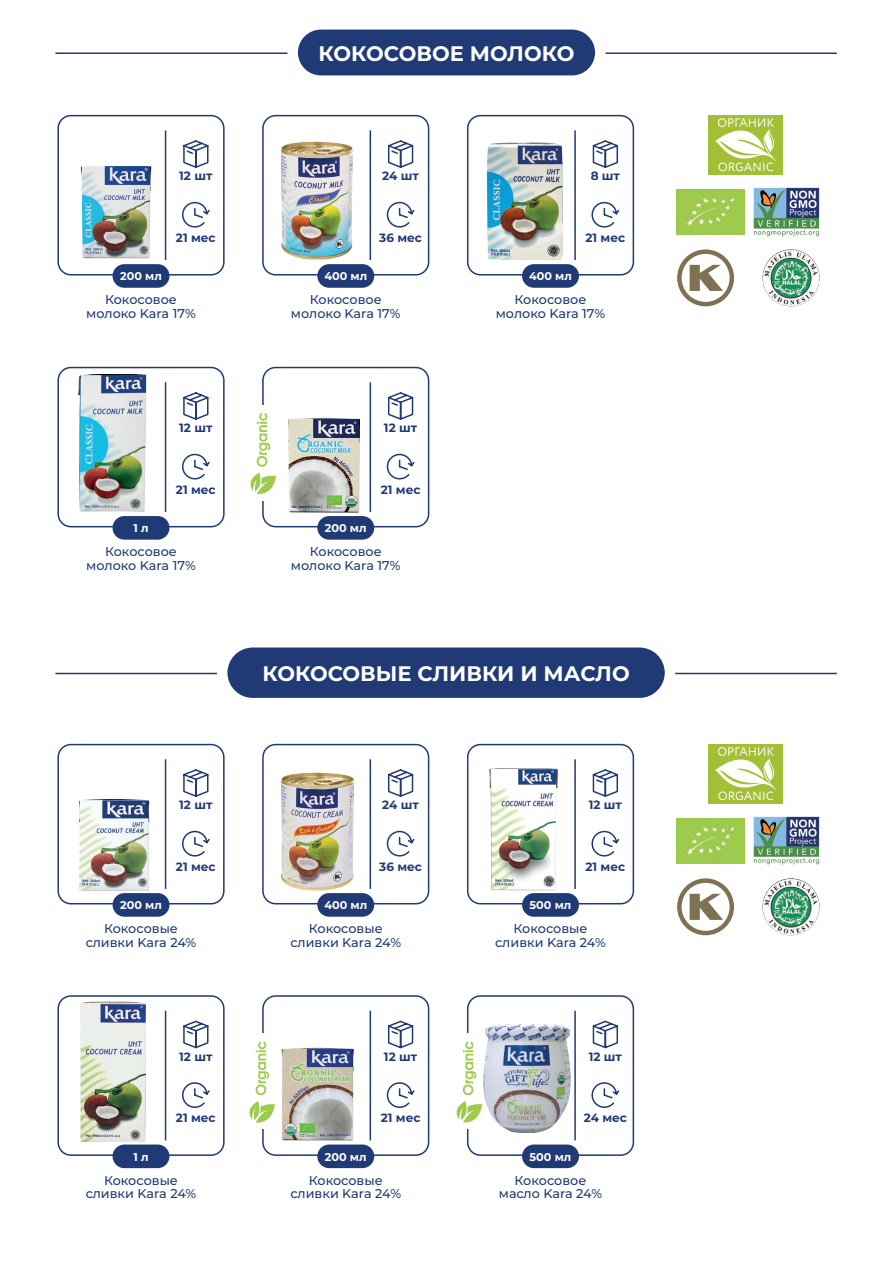
<style>
.page{position:relative;width:893px;height:1263px;background:#fff}
.page>*{position:absolute;margin:0;border:0;box-sizing:border-box;transform-origin:0 0}
.t1{font:700 21px "Montserrat";color:#fff}
.t2{font:500 12.75px "Montserrat";color:#203a75}
.t3{font:700 12px "Montserrat";color:#203a75}
.t4{font:700 11.25px "Montserrat";color:#fff}
</style>
<div class="page">
<hr style="left:55px;top:53px;width:782px;height:1px;background:#1f3b73">
<img style="left:676px;top:189px;width:68px;height:46px">
<img style="left:676px;top:818px;width:68px;height:45px">
<img style="left:753px;top:187px;width:67px;height:50px">
<img style="left:753px;top:816px;width:67px;height:49px">
<svg style="left:677px;top:249px;width:57px;height:57px"></svg>
<img style="left:762px;top:249px;width:57px;height:57px;border-radius:28px">
<svg style="left:677px;top:878px;width:57px;height:57px"></svg>
<img style="left:762px;top:878px;width:57px;height:57px;border-radius:28px">
<hr style="left:165px;top:130px;width:1px;height:130px;background:#203a75">
<div style="left:57px;top:115px;width:168px;height:161px;border:2px solid #203a75;border-radius:13px"></div>
<svg style="left:183px;top:140px;width:26px;height:28px"></svg>
<svg style="left:182px;top:201px;width:28px;height:27px"></svg>
<div style="left:113px;top:264px;width:56px;height:24px;background:#203a75;border-radius:12px"></div>
<img style="left:80px;top:166px;width:72px;height:101px">
<hr style="left:370px;top:130px;width:1px;height:130px;background:#203a75">
<div style="left:262px;top:115px;width:167px;height:161px;border:2px solid #203a75;border-radius:13px"></div>
<svg style="left:388px;top:140px;width:26px;height:28px"></svg>
<svg style="left:386px;top:201px;width:29px;height:27px"></svg>
<div style="left:317px;top:264px;width:57px;height:24px;background:#203a75;border-radius:12px"></div>
<img style="left:281px;top:142px;width:72px;height:118px">
<hr style="left:165px;top:382px;width:1px;height:130px;background:#203a75">
<div style="left:57px;top:367px;width:168px;height:160px;border:2px solid #203a75;border-radius:13px"></div>
<svg style="left:183px;top:392px;width:26px;height:28px"></svg>
<svg style="left:182px;top:453px;width:28px;height:27px"></svg>
<div style="left:113px;top:516px;width:56px;height:24px;background:#203a75;border-radius:12px"></div>
<img style="left:78px;top:374px;width:69px;height:138px">
<hr style="left:574px;top:130px;width:2px;height:130px;background:#203a75">
<div style="left:467px;top:115px;width:167px;height:161px;border:2px solid #203a75;border-radius:13px"></div>
<svg style="left:592px;top:140px;width:26px;height:28px"></svg>
<svg style="left:591px;top:201px;width:29px;height:27px"></svg>
<div style="left:522px;top:264px;width:57px;height:24px;background:#203a75;border-radius:12px"></div>
<img style="left:486px;top:142px;width:77px;height:118px">
<hr style="left:370px;top:382px;width:1px;height:130px;background:#203a75">
<div style="left:262px;top:367px;width:167px;height:160px;border:2px solid #203a75;border-radius:13px"></div>
<svg style="left:388px;top:392px;width:26px;height:28px"></svg>
<svg style="left:386px;top:453px;width:29px;height:27px"></svg>
<div style="left:317px;top:516px;width:57px;height:24px;background:#203a75;border-radius:12px"></div>
<img style="left:288px;top:417px;width:72px;height:102px">
<div style="left:257px;top:405px;width:11px;height:96px;background:#fff"></div>
<svg style="left:250px;top:413px;width:26px;height:82px"></svg>
<hr style="left:165px;top:759px;width:1px;height:130px;background:#203a75">
<div style="left:57px;top:744px;width:168px;height:160px;border:2px solid #203a75;border-radius:13px"></div>
<svg style="left:183px;top:769px;width:26px;height:28px"></svg>
<svg style="left:182px;top:830px;width:28px;height:27px"></svg>
<div style="left:113px;top:893px;width:56px;height:24px;background:#203a75;border-radius:12px"></div>
<img style="left:78px;top:798px;width:72px;height:101px">
<hr style="left:370px;top:1011px;width:1px;height:129px;background:#203a75">
<div style="left:262px;top:995px;width:167px;height:161px;border:2px solid #203a75;border-radius:13px"></div>
<svg style="left:388px;top:1020px;width:26px;height:29px"></svg>
<svg style="left:386px;top:1082px;width:29px;height:26px"></svg>
<div style="left:317px;top:1144px;width:57px;height:24px;background:#203a75;border-radius:12px"></div>
<img style="left:282px;top:1047px;width:72px;height:101px">
<hr style="left:370px;top:759px;width:1px;height:130px;background:#203a75">
<div style="left:262px;top:744px;width:167px;height:160px;border:2px solid #203a75;border-radius:13px"></div>
<svg style="left:388px;top:769px;width:26px;height:28px"></svg>
<svg style="left:386px;top:830px;width:29px;height:27px"></svg>
<div style="left:317px;top:893px;width:57px;height:24px;background:#203a75;border-radius:12px"></div>
<img style="left:280px;top:773px;width:75px;height:118px">
<hr style="left:165px;top:1011px;width:1px;height:129px;background:#203a75">
<div style="left:57px;top:995px;width:168px;height:161px;border:2px solid #203a75;border-radius:13px"></div>
<svg style="left:183px;top:1020px;width:26px;height:29px"></svg>
<svg style="left:182px;top:1082px;width:28px;height:26px"></svg>
<div style="left:113px;top:1144px;width:56px;height:24px;background:#203a75;border-radius:12px"></div>
<img style="left:80px;top:1001px;width:66px;height:140px">
<hr style="left:574px;top:759px;width:2px;height:130px;background:#203a75">
<div style="left:467px;top:744px;width:167px;height:160px;border:2px solid #203a75;border-radius:13px"></div>
<svg style="left:592px;top:769px;width:26px;height:28px"></svg>
<svg style="left:591px;top:830px;width:29px;height:27px"></svg>
<div style="left:522px;top:893px;width:57px;height:24px;background:#203a75;border-radius:12px"></div>
<img style="left:489px;top:768px;width:69px;height:123px">
<hr style="left:574px;top:1011px;width:2px;height:129px;background:#203a75">
<div style="left:467px;top:995px;width:167px;height:161px;border:2px solid #203a75;border-radius:13px"></div>
<svg style="left:592px;top:1020px;width:26px;height:29px"></svg>
<svg style="left:591px;top:1082px;width:29px;height:26px"></svg>
<div style="left:522px;top:1144px;width:57px;height:24px;background:#203a75;border-radius:12px"></div>
<img style="left:484px;top:1024px;width:87px;height:109px">
<div style="left:463px;top:1033px;width:11px;height:96px;background:#fff"></div>
<svg style="left:463px;top:1041px;width:13px;height:54px"></svg>
<svg style="left:456px;top:1101px;width:26px;height:22px"></svg>
<div style="left:256px;top:1033px;width:11px;height:96px;background:#fff"></div>
<svg style="left:256px;top:1041px;width:13px;height:54px"></svg>
<svg style="left:249px;top:1101px;width:26px;height:22px"></svg>
<hr style="left:55px;top:673px;width:782px;height:1px;background:#1f3b73">
<div style="left:293px;top:24px;width:307px;height:57px;background:#203a75;border-radius:28px"></div>
<div style="left:287px;top:19px;width:319px;height:67px;border:10px solid #fff;border-radius:28px"></div>
<div style="left:222px;top:642px;width:448px;height:61px;background:#203a75;border-radius:30px"></div>
<div style="left:217px;top:637px;width:458px;height:71px;border:10px solid #fff;border-radius:30px"></div>
<div style="left:708px;top:115px;width:75px;height:60px;background:#a3bf36"></div>
<svg style="left:715px;top:118px;width:61px;height:53px"></svg>
<div style="left:708px;top:744px;width:75px;height:59px;background:#a3bf36"></div>
<svg style="left:715px;top:747px;width:61px;height:53px"></svg>
<p class="t1" style="left:319px;top:38px;width:257px">КОКОСОВОЕ МОЛОКО</p>
<p class="t3" style="left:179px;top:167px;width:35px">12 шт</p>
<p class="t3" style="left:382px;top:167px;width:38px">24 шт</p>
<p class="t3" style="left:591px;top:167px;width:31px">8 шт</p>
<p class="t3" style="left:176px;top:229px;width:41px">21 мес</p>
<p class="t3" style="left:379px;top:229px;width:44px">36 мес</p>
<p class="t3" style="left:585px;top:229px;width:41px">21 мес</p>
<p class="t4" style="left:120px;top:268px;width:43px">200 мл</p>
<p class="t4" style="left:324px;top:268px;width:44px">400 мл</p>
<p class="t4" style="left:529px;top:268px;width:44px">400 мл</p>
<p class="t2" style="left:105px;top:291px;width:73px">Кокосовое</p>
<p class="t2" style="left:86px;top:304px;width:111px">молоко Kara 17%</p>
<p class="t2" style="left:310px;top:291px;width:73px">Кокосовое</p>
<p class="t2" style="left:291px;top:304px;width:111px">молоко Kara 17%</p>
<p class="t2" style="left:515px;top:291px;width:73px">Кокосовое</p>
<p class="t2" style="left:496px;top:304px;width:111px">молоко Kara 17%</p>
<p class="t3" style="left:179px;top:419px;width:35px">12 шт</p>
<p class="t3" style="left:384px;top:419px;width:35px">12 шт</p>
<p class="t3" style="left:176px;top:481px;width:41px">21 мес</p>
<p class="t3" style="left:381px;top:481px;width:41px">21 мес</p>
<p class="t4" style="left:133px;top:520px;width:17px">1 л</p>
<p class="t4" style="left:325px;top:520px;width:43px">200 мл</p>
<p class="t2" style="left:105px;top:543px;width:73px">Кокосовое</p>
<p class="t2" style="left:86px;top:556px;width:111px">молоко Kara 17%</p>
<p class="t2" style="left:310px;top:543px;width:73px">Кокосовое</p>
<p class="t2" style="left:291px;top:556px;width:111px">молоко Kara 17%</p>
<p class="t1" style="left:262px;top:658px;width:369px">КОКОСОВЫЕ СЛИВКИ И МАСЛО</p>
<p class="t3" style="left:179px;top:796px;width:35px">12 шт</p>
<p class="t3" style="left:382px;top:796px;width:38px">24 шт</p>
<p class="t3" style="left:589px;top:796px;width:35px">12 шт</p>
<p class="t3" style="left:176px;top:858px;width:41px">21 мес</p>
<p class="t3" style="left:379px;top:858px;width:44px">36 мес</p>
<p class="t3" style="left:585px;top:858px;width:41px">21 мес</p>
<p class="t4" style="left:120px;top:897px;width:43px">200 мл</p>
<p class="t4" style="left:324px;top:897px;width:44px">400 мл</p>
<p class="t4" style="left:530px;top:897px;width:43px">500 мл</p>
<p class="t2" style="left:104px;top:920px;width:75px">Кокосовые</p>
<p class="t2" style="left:86px;top:933px;width:112px">сливки Kara 24%</p>
<p class="t2" style="left:309px;top:920px;width:75px">Кокосовые</p>
<p class="t2" style="left:290px;top:933px;width:112px">сливки Kara 24%</p>
<p class="t2" style="left:514px;top:920px;width:75px">Кокосовые</p>
<p class="t2" style="left:495px;top:933px;width:112px">сливки Kara 24%</p>
<p class="t3" style="left:179px;top:1048px;width:35px">12 шт</p>
<p class="t3" style="left:384px;top:1048px;width:35px">12 шт</p>
<p class="t3" style="left:589px;top:1048px;width:35px">12 шт</p>
<p class="t3" style="left:176px;top:1109px;width:41px">21 мес</p>
<p class="t3" style="left:381px;top:1109px;width:41px">21 мес</p>
<p class="t3" style="left:584px;top:1109px;width:45px">24 мес</p>
<p class="t4" style="left:133px;top:1148px;width:17px">1 л</p>
<p class="t4" style="left:325px;top:1148px;width:43px">200 мл</p>
<p class="t4" style="left:530px;top:1148px;width:43px">500 мл</p>
<p class="t2" style="left:104px;top:1171px;width:75px">Кокосовые</p>
<p class="t2" style="left:86px;top:1185px;width:112px">сливки Kara 24%</p>
<p class="t2" style="left:309px;top:1171px;width:75px">Кокосовые</p>
<p class="t2" style="left:290px;top:1185px;width:112px">сливки Kara 24%</p>
<p class="t2" style="left:515px;top:1171px;width:73px">Кокосовое</p>
<p class="t2" style="left:499px;top:1185px;width:105px">масло Kara 24%</p>
</div>
